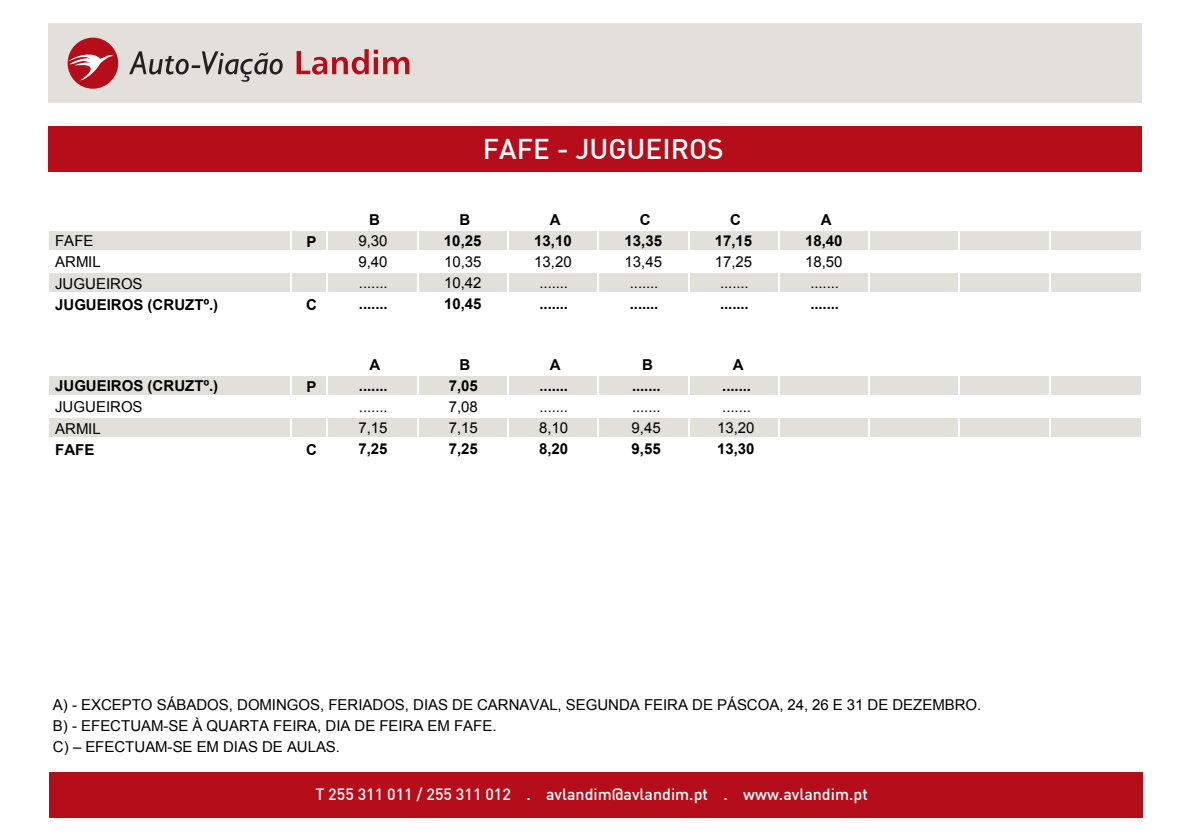
<style>
.page{position:relative;width:1191px;height:840px;background:#fff}
.page>*{position:absolute;margin:0;border:0;box-sizing:border-box;transform-origin:0 0}
.t1{font:500 28px "DIN";color:#fff}
.t2{font:500 16px "DIN";color:#fff}
.t3{font:15px/21.2px "Arial";color:#000}
.t4{font:700 15px "Arial";color:#000}
</style>
<div class="page">
<div style="left:49px;top:771px;width:1093px;height:45px;background:#b50e1a"></div>
<div style="left:49px;top:231px;width:1091px;height:19px;background:#e3e0db"></div>
<div style="left:49px;top:273px;width:1091px;height:19px;background:#e3e0db"></div>
<div style="left:49px;top:375px;width:1091px;height:19px;background:#e3e0db"></div>
<div style="left:49px;top:418px;width:1091px;height:18px;background:#e3e0db"></div>
<div style="left:49px;top:23px;width:1093px;height:80px;background:#e3e0db"></div>
<div style="left:49px;top:126px;width:1093px;height:45px;background:#b50e1a"></div>
<hr style="left:290px;top:209px;width:2px;height:106px;background:#fff">
<hr style="left:327px;top:209px;width:1px;height:106px;background:#fff">
<hr style="left:417px;top:209px;width:1px;height:106px;background:#fff">
<hr style="left:507px;top:209px;width:2px;height:106px;background:#fff">
<hr style="left:597px;top:209px;width:2px;height:106px;background:#fff">
<hr style="left:687px;top:209px;width:2px;height:106px;background:#fff">
<hr style="left:778px;top:209px;width:1px;height:106px;background:#fff">
<hr style="left:868px;top:209px;width:2px;height:106px;background:#fff">
<hr style="left:958px;top:209px;width:2px;height:106px;background:#fff">
<hr style="left:1048px;top:209px;width:2px;height:106px;background:#fff">
<hr style="left:290px;top:354px;width:2px;height:106px;background:#fff">
<hr style="left:327px;top:354px;width:1px;height:106px;background:#fff">
<hr style="left:417px;top:354px;width:1px;height:106px;background:#fff">
<hr style="left:507px;top:354px;width:2px;height:106px;background:#fff">
<hr style="left:597px;top:354px;width:2px;height:106px;background:#fff">
<hr style="left:687px;top:354px;width:2px;height:106px;background:#fff">
<hr style="left:778px;top:354px;width:1px;height:106px;background:#fff">
<hr style="left:868px;top:354px;width:2px;height:106px;background:#fff">
<hr style="left:958px;top:354px;width:2px;height:106px;background:#fff">
<hr style="left:1048px;top:354px;width:2px;height:106px;background:#fff">
<svg style="left:129px;top:51px;width:154px;height:31px"></svg>
<svg style="left:296px;top:49px;width:113px;height:26px"></svg>
<div style="left:68px;top:38px;width:50px;height:51px;background:#b50e1a;border-radius:50%"></div>
<svg style="left:68px;top:51px;width:45px;height:30px"></svg>
<h1 class="t1" style="left:483px;top:131px;width:242px">FAFE - JUGUEIROS</h1>
<p class="t4" style="left:369px;top:209px;width:12px">B</p>
<p class="t4" style="left:459px;top:209px;width:12px">B</p>
<p class="t4" style="left:550px;top:209px;width:12px">A</p>
<p class="t4" style="left:640px;top:209px;width:12px">C</p>
<p class="t4" style="left:730px;top:209px;width:12px">C</p>
<p class="t4" style="left:820px;top:209px;width:12px">A</p>
<p class="t3" style="left:55px;top:230px;width:40px">FAFE</p>
<p class="t4" style="left:306px;top:231px;width:12px">P</p>
<p class="t3" style="left:358px;top:230px;width:31px">9,30</p>
<p class="t4" style="left:444px;top:230px;width:39px">10,25</p>
<p class="t4" style="left:534px;top:230px;width:39px">13,10</p>
<p class="t4" style="left:624px;top:230px;width:39px">13,35</p>
<p class="t4" style="left:715px;top:230px;width:39px">17,15</p>
<p class="t4" style="left:805px;top:230px;width:39px">18,40</p>
<p class="t3" style="left:55px;top:251px;width:47px">ARMIL</p>
<p class="t3" style="left:358px;top:251px;width:31px">9,40</p>
<p class="t3" style="left:444px;top:251px;width:39px">10,35</p>
<p class="t3" style="left:534px;top:251px;width:39px">13,20</p>
<p class="t3" style="left:624px;top:251px;width:39px">13,45</p>
<p class="t3" style="left:715px;top:251px;width:39px">17,25</p>
<p class="t3" style="left:805px;top:251px;width:39px">18,50</p>
<p class="t3" style="left:55px;top:273px;width:89px">JUGUEIROS</p>
<p class="t3" style="left:359px;top:272px;width:30px">.......</p>
<p class="t3" style="left:444px;top:272px;width:39px">10,42</p>
<p class="t3" style="left:539px;top:272px;width:30px">.......</p>
<p class="t3" style="left:630px;top:272px;width:30px">.......</p>
<p class="t3" style="left:720px;top:272px;width:30px">.......</p>
<p class="t3" style="left:810px;top:272px;width:30px">.......</p>
<p class="t4" style="left:55px;top:294px;width:165px">JUGUEIROS (CRUZTº.)</p>
<p class="t4" style="left:306px;top:294px;width:12px">C</p>
<p class="t4" style="left:359px;top:294px;width:30px">.......</p>
<p class="t4" style="left:444px;top:294px;width:39px">10,45</p>
<p class="t4" style="left:539px;top:294px;width:30px">.......</p>
<p class="t4" style="left:630px;top:294px;width:30px">.......</p>
<p class="t4" style="left:720px;top:294px;width:30px">.......</p>
<p class="t4" style="left:810px;top:294px;width:30px">.......</p>
<p class="t4" style="left:369px;top:354px;width:12px">A</p>
<p class="t4" style="left:459px;top:354px;width:12px">B</p>
<p class="t4" style="left:550px;top:354px;width:12px">A</p>
<p class="t4" style="left:642px;top:354px;width:12px">B</p>
<p class="t4" style="left:732px;top:354px;width:12px">A</p>
<p class="t4" style="left:55px;top:376px;width:165px">JUGUEIROS (CRUZTº.)</p>
<p class="t4" style="left:306px;top:376px;width:12px">P</p>
<p class="t4" style="left:359px;top:375px;width:30px">.......</p>
<p class="t4" style="left:449px;top:375px;width:31px">7,05</p>
<p class="t4" style="left:539px;top:375px;width:30px">.......</p>
<p class="t4" style="left:632px;top:375px;width:30px">.......</p>
<p class="t4" style="left:722px;top:375px;width:30px">.......</p>
<p class="t3" style="left:55px;top:396px;width:89px">JUGUEIROS</p>
<p class="t3" style="left:359px;top:396px;width:30px">.......</p>
<p class="t3" style="left:449px;top:396px;width:31px">7,08</p>
<p class="t3" style="left:539px;top:396px;width:30px">.......</p>
<p class="t3" style="left:632px;top:396px;width:30px">.......</p>
<p class="t3" style="left:722px;top:396px;width:30px">.......</p>
<p class="t3" style="left:55px;top:417px;width:47px">ARMIL</p>
<p class="t3" style="left:358px;top:417px;width:31px">7,15</p>
<p class="t3" style="left:449px;top:417px;width:31px">7,15</p>
<p class="t3" style="left:539px;top:417px;width:31px">8,10</p>
<p class="t3" style="left:631px;top:417px;width:31px">9,45</p>
<p class="t3" style="left:717px;top:417px;width:39px">13,20</p>
<p class="t4" style="left:55px;top:439px;width:41px">FAFE</p>
<p class="t4" style="left:306px;top:439px;width:12px">C</p>
<p class="t4" style="left:358px;top:439px;width:31px">7,25</p>
<p class="t4" style="left:449px;top:439px;width:31px">7,25</p>
<p class="t4" style="left:539px;top:439px;width:31px">8,20</p>
<p class="t4" style="left:631px;top:439px;width:31px">9,55</p>
<p class="t4" style="left:717px;top:439px;width:39px">13,30</p>
<p class="t3" style="left:53px;top:693px;width:930px">A) - EXCEPTO SÁBADOS, DOMINGOS, FERIADOS, DIAS DE CARNAVAL, SEGUNDA FEIRA DE PÁSCOA, 24, 26 E 31 DE DEZEMBRO.<br>B) - EFECTUAM-SE À QUARTA FEIRA, DIA DE FEIRA EM FAFE.<br>C) – EFECTUAM-SE EM DIAS DE AULAS.</p>
<p class="t2" style="left:315px;top:783px;width:554px">T 255 311 011 / 255 311 012 . avlandim@avlandim.pt . www.avlandim.pt</p>
</div>
